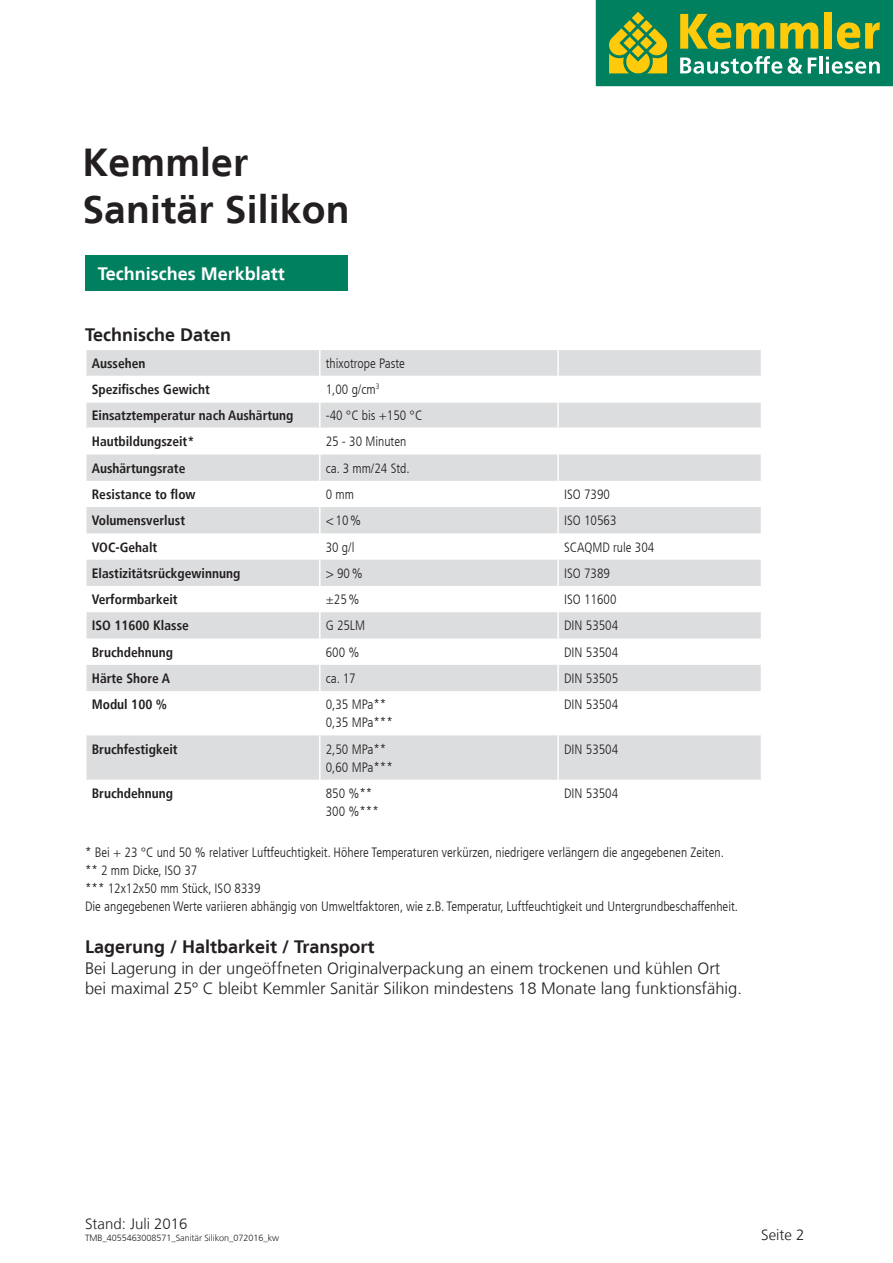
<style>
.page{position:relative;width:893px;height:1263px;background:#fff}
.page>*{position:absolute;margin:0;border:0;box-sizing:border-box;transform-origin:0 0}
.t1{font:700 39px/46.8px "Frutiger LT";letter-spacing:.005em;color:#231f20}
.t2{font:700 18px "Frutiger LT";color:#231f20}
.t3{font:700 18px "Frutiger LT";color:#fff}
.t4{font:300 16.5px/19.8px "Frutiger LT";color:#231f20}
.t5{font:300 15px "Frutiger LT";color:#231f20}
.t6{font:300 condensed 13.5px/18px "Frutiger LT";color:#231f20}
.t7{font:700 condensed 13.5px "Frutiger LT";color:#231f20}
.t8{font:300 9px "Frutiger LT";letter-spacing:-.005em;color:#231f20}
</style>
<div class="page">
<div style="left:87px;top:735px;width:674px;height:45px;background:#dcdddf"></div>
<svg style="left:86px;top:350px;width:675px;height:341px"></svg>
<hr style="left:319px;top:735px;width:1px;height:45px;background:#fff">
<hr style="left:557px;top:735px;width:2px;height:45px;background:#fff">
<hr style="left:85px;top:401px;width:235px;height:2px;background:#fff">
<hr style="left:320px;top:401px;width:238px;height:2px;background:#fff">
<hr style="left:558px;top:401px;width:204px;height:2px;background:#fff">
<hr style="left:85px;top:427px;width:235px;height:2px;background:#fff">
<hr style="left:320px;top:427px;width:238px;height:2px;background:#fff">
<hr style="left:558px;top:427px;width:204px;height:2px;background:#fff">
<div style="left:596px;top:0;width:297px;height:86px;background:#00805f"></div>
<svg style="left:680px;top:56px;width:102px;height:18px"></svg>
<svg style="left:788px;top:57px;width:28px;height:17px"></svg>
<hr style="left:819px;top:56px;width:3px;height:17px;background:#fff">
<svg style="left:826px;top:57px;width:54px;height:17px"></svg>
<svg style="left:609px;top:12px;width:59px;height:62px"></svg>
<svg style="left:680px;top:14px;width:94px;height:35px"></svg>
<svg style="left:780px;top:23px;width:38px;height:26px"></svg>
<div style="left:824px;top:12px;width:8px;height:37px;background:#feca0a"></div>
<svg style="left:837px;top:22px;width:43px;height:27px"></svg>
<div style="left:85px;top:255px;width:263px;height:36px;background:#00805f"></div>
<h1 class="t1" style="left:82px;top:139px;width:269px">Kemmler<br>Sanitär Silikon</h1>
<h2 class="t3" style="left:98px;top:263px;width:189px">Technisches Merkblatt</h2>
<h2 class="t2" style="left:85px;top:324px;width:148px">Technische Daten</h2>
<p class="t7" style="left:92px;top:355px;width:55px">Aussehen</p>
<p class="t6" style="left:326px;top:354px;width:81px">thixotrope Paste</p>
<p class="t7" style="left:92px;top:381px;width:120px">Spezifisches Gewicht</p>
<p class="t6" style="left:326px;top:380px;width:55px">1,00 g/cm<sup>3</sup></p>
<p class="t7" style="left:92px;top:407px;width:203px">Einsatztemperatur nach Aushärtung</p>
<p class="t6" style="left:326px;top:407px;width:98px">-40 °C bis +150 °C</p>
<p class="t7" style="left:92px;top:434px;width:104px">Hautbildungszeit*</p>
<p class="t6" style="left:326px;top:433px;width:82px">25 - 30 Minuten</p>
<p class="t7" style="left:92px;top:460px;width:95px">Aushärtungsrate</p>
<p class="t6" style="left:326px;top:459px;width:85px">ca. 3 mm/24 Std.</p>
<p class="t7" style="left:92px;top:486px;width:105px">Resistance to flow</p>
<p class="t6" style="left:326px;top:485px;width:30px">0 mm</p>
<p class="t6" style="left:564px;top:485px;width:47px">ISO 7390</p>
<p class="t7" style="left:92px;top:513px;width:95px">Volumensverlust</p>
<p class="t6" style="left:326px;top:512px;width:37px">&lt;10%</p>
<p class="t6" style="left:564px;top:512px;width:54px">ISO 10563</p>
<p class="t7" style="left:92px;top:539px;width:67px">VOC-Gehalt</p>
<p class="t6" style="left:326px;top:538px;width:30px">30 g/l</p>
<p class="t6" style="left:564px;top:538px;width:92px">SCAQMD rule 304</p>
<p class="t7" style="left:92px;top:565px;width:150px">Elastizitätsrückgewinnung</p>
<p class="t6" style="left:326px;top:564px;width:38px">&gt; 90%</p>
<p class="t6" style="left:564px;top:564px;width:47px">ISO 7389</p>
<p class="t7" style="left:92px;top:591px;width:87px">Verformbarkeit</p>
<p class="t6" style="left:326px;top:591px;width:35px">±25%</p>
<p class="t6" style="left:564px;top:591px;width:54px">ISO 11600</p>
<p class="t7" style="left:92px;top:618px;width:99px">ISO 11600 Klasse</p>
<p class="t6" style="left:326px;top:617px;width:41px">G 25LM</p>
<p class="t6" style="left:564px;top:617px;width:56px">DIN 53504</p>
<p class="t7" style="left:92px;top:644px;width:83px">Bruchdehnung</p>
<p class="t6" style="left:326px;top:643px;width:35px">600 %</p>
<p class="t6" style="left:564px;top:643px;width:56px">DIN 53504</p>
<p class="t7" style="left:92px;top:670px;width:80px">Härte Shore A</p>
<p class="t6" style="left:326px;top:669px;width:31px">ca. 17</p>
<p class="t6" style="left:564px;top:669px;width:56px">DIN 53505</p>
<p class="t7" style="left:92px;top:697px;width:77px">Modul 100 %</p>
<p class="t6" style="left:326px;top:696px;width:69px">0,35 MPa**<br>0,35 MPa***</p>
<p class="t6" style="left:564px;top:696px;width:56px">DIN 53504</p>
<p class="t7" style="left:92px;top:741px;width:87px">Bruchfestigkeit</p>
<p class="t6" style="left:326px;top:740px;width:69px">2,50 MPa**<br>0,60 MPa***</p>
<p class="t6" style="left:564px;top:740px;width:56px">DIN 53504</p>
<p class="t7" style="left:92px;top:785px;width:83px">Bruchdehnung</p>
<p class="t6" style="left:326px;top:784px;width:55px">850 %**<br>300 %***</p>
<p class="t6" style="left:564px;top:784px;width:56px">DIN 53504</p>
<p class="t6" style="left:85px;top:844px;width:655px">* Bei + 23 °C und 50 % relativer Luftfeuchtigkeit. Höhere Temperaturen verkürzen, niedrigere verlängern die angegebenen Zeiten. ** 2 mm Dicke, ISO 37<br>*** 12x12x50 mm Stück, ISO 8339<br>Die angegebenen Werte variieren abhängig von Umweltfaktoren, wie z.B. Temperatur, Luftfeuchtigkeit und Untergrundbeschaffenheit.</p>
<h2 class="t2" style="left:85px;top:936px;width:291px">Lagerung / Haltbarkeit / Transport</h2>
<p class="t4" style="left:85px;top:959px;width:658px">Bei Lagerung in der ungeöffneten Originalverpackung an einem trockenen und kühlen Ort bei maximal 25º C bleibt Kemmler Sanitär Silikon mindestens 18 Monate lang funktionsfähig.</p>
<p class="t5" style="left:85px;top:1215px;width:104px">Stand: Juli 2016</p>
<p class="t8" style="left:85px;top:1232px;width:196px">TMB_4055463008571_Sanitä r Silikon_072016_kw</p>
<p class="t5" style="left:761px;top:1227px;width:45px">Seite 2</p>
</div>
